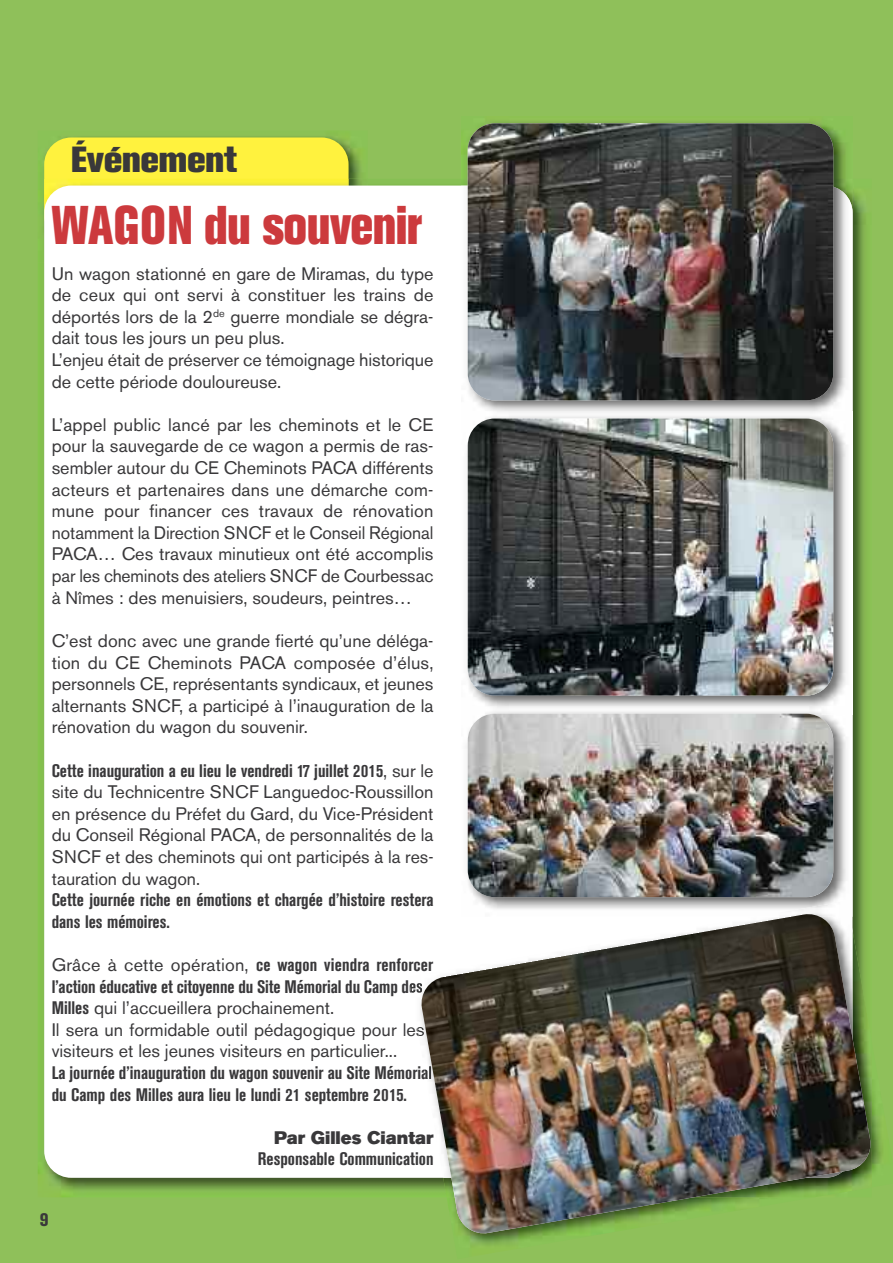
<style>
.page{position:relative;width:893px;height:1263px;background:#8fc05a}
.page>*{position:absolute;margin:0;border:0;box-sizing:border-box;transform-origin:0 0}
.t1{font:800 54px "Akzidenz Grotesk BE";color:#cc3a3d;scale:.82 1}
.t2{font:800 36px "Akzidenz Grotesk BE";color:#39383a}
.t3{font:18px/21.6px "Akzidenz Grotesk BE";color:#39383a;text-align:justify}
.t4{font:700 condensed 18px/21.6px "Akzidenz Grotesk BE";color:#39383a}
.t5{font:18px "Akzidenz Grotesk BE Super";color:#39383a}
.t6{font:800 condensed 18px "Akzidenz Grotesk BE";color:#39383a}
.s1{font-weight:700;font-stretch:condensed}
</style>
<div class="page">
<img style="left:38px;top:131px;width:327px;height:48px">
<div style="left:44px;top:137px;width:305px;height:106px;background:#fff23e;border-radius:27px"></div>
<img style="left:38px;top:184px;width:828px;height:1013px">
<img style="left:38px;top:179px;width:330px;height:83px">
<div style="left:44px;top:186px;width:809px;height:992px;background:#fff;border-radius:27px"></div>
<img style="left:461px;top:122px;width:392px;height:64px">
<img style="left:466px;top:186px;width:387px;height:726px">
<img style="left:468px;top:123px;width:365px;height:277px;border-radius:27px">
<img style="left:853px;top:420px;width:1px;height:287px">
<img style="left:468px;top:418px;width:365px;height:277px;border-radius:27px">
<img style="left:853px;top:707px;width:1px;height:210px">
<img style="left:468px;top:714px;width:365px;height:183px;border-radius:27px">
<img style="left:872px;top:1080px;width:12px;height:94px">
<img style="left:466px;top:1235px;width:85px;height:13px">
<img style="left:755px;top:901px;width:95px;height:11px">
<img style="left:419px;top:912px;width:453px;height:323px">
<h2 class="t2" style="left:71px;top:146px;width:167px">Événement</h2>
<h1 class="t1" style="left:52px;top:206px;width:453px">WAGON du souvenir</h1>
<p class="t3" style="left:52px;top:264px;width:383px;text-align:left">Un wagon stationné en gare de Miramas, du type de ceux qui ont servi à constituer les trains de déportés lors de la 2<sup>de</sup> guerre mondiale se dégra&shy;dait tous les jours un peu plus.<br>L’enjeu était de préserver ce témoignage historique de cette période douloureuse.</p>
<p class="t3" style="left:52px;top:416px;width:383px">L’appel public lancé par les cheminots et le CE pour la sauvegarde de ce wagon a permis de ras&shy;sembler autour du CE Cheminots PACA différents acteurs et partenaires dans une démarche com&shy;mune pour financer ces travaux de rénovation notamment la Direction SNCF et le Conseil Régional PACA… Ces travaux minutieux ont été accomplis par les cheminots des ateliers SNCF de Courbessac à Nîmes : des menuisiers, soudeurs, peintres…</p>
<p class="t3" style="left:52px;top:632px;width:383px">C’est donc avec une grande fierté qu’une déléga&shy;tion du CE Cheminots PACA composée d’élus, personnels CE, représentants syndicaux, et jeunes alternants SNCF, a participé à l’inauguration de la rénovation du wagon du souvenir.</p>
<p class="t3" style="left:52px;top:761px;width:383px"><span class="s1">Cette inauguration a eu lieu le vendredi 17 juillet 2015</span>, sur le site du Technicentre SNCF Languedoc-Roussillon en présence du Préfet du Gard, du Vice-Président du Conseil Régional PACA, de personnalités de la SNCF et des cheminots qui ont participés à la res&shy;tauration du wagon.</p>
<p class="t4" style="left:52px;top:890px;width:383px">Cette journée riche en émotions et chargée d’histoire restera dans les mémoires.</p>
<p class="t3" style="left:52px;top:956px;width:383px;text-align:left">Grâce à cette opération, <span class="s1">ce wagon viendra renforcer l’action éducative et citoyenne du Site Mémorial du Camp des Milles</span> qui l’accueillera prochainement.<br>Il sera un formidable outil pédagogique pour les visiteurs et les jeunes visiteurs en particulier...</p>
<p class="t4" style="left:52px;top:1063px;width:382px">La journée d’inauguration du wagon souvenir au Site Mémorial du Camp des Milles aura lieu le lundi 21 septembre 2015.</p>
<p class="t5" style="left:274px;top:1130px;width:161px">Par Gilles Ciantar</p>
<p class="t4" style="left:258px;top:1150px;width:177px">Responsable Communication</p>
<p class="t6" style="left:40px;top:1213px;width:10px">9</p>
</div>
